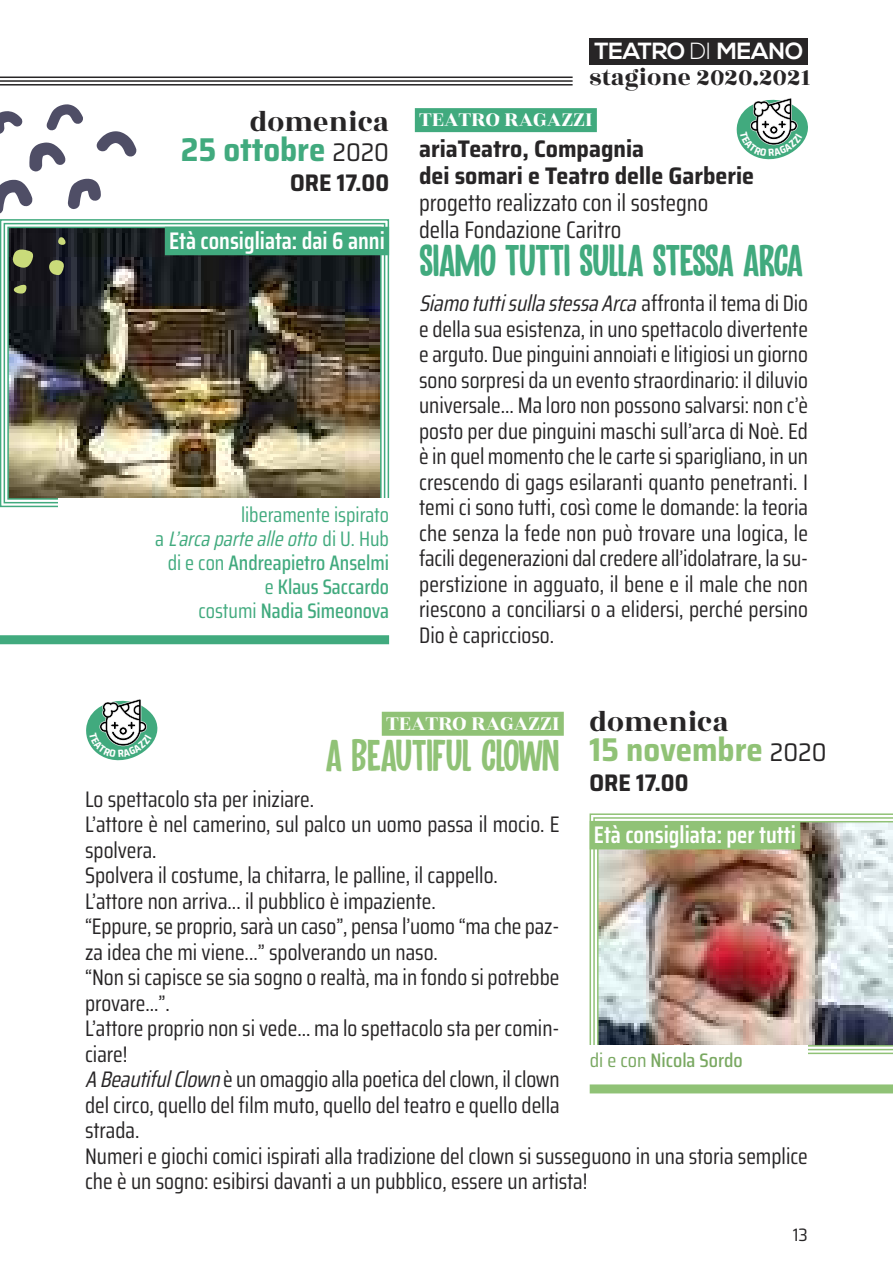
<style>
.page{position:relative;width:893px;height:1276px;background:#fff}
.page>*{position:absolute;margin:0;border:0;box-sizing:border-box;transform-origin:0 0}
.t1{font:45px "Troutbeck DEMO";letter-spacing:-.015em;color:#41aa7e}
.t2{font:45px "Troutbeck DEMO";letter-spacing:-.01em;color:#90c276}
.t3{font:700 semi-condensed 33px "Saira";color:#90c276}
.t4{font:700 semi-condensed 33px "Saira";color:#41aa7e}
.t5{font:30px "Rozha One";color:#272526}
.t6{font:25.5px "Rozha One";color:#272526}
.t7{font:700 semi-condensed 24px/27px "Saira";color:#272526}
.t8{font:24px/27px "Saira Condensed";color:#272526}
.t9{font:600 24px "Saira Condensed";color:#fff}
.t10{font:700 23.4px "Nexa";letter-spacing:-.01em;color:#fff}
.t11{font:22.5px/25.5px "Saira Condensed";color:#272526;text-align:justify}
.t12{font:22.5px "Rozha One";color:#fff}
.t13{font:500 21px/24px "Saira Condensed";color:#41aa7e;text-align:right}
.t14{font:500 19.5px "Saira Condensed";color:#79a861;scale:1.08 1}
.t15{font:semi-condensed 18px "Saira";color:#272526}
.s1{font-weight:400;font-size:25.5px;color:#272526}
.s2{font-weight:400}
.s3{font-weight:400;font-style:italic}
.s4{font-weight:300}
.s5{font-style:italic}
</style>
<div class="page">
<div style="left:415px;top:108px;width:182px;height:24px;background:#41aa7e"></div>
<img style="left:10px;top:230px;width:369px;height:267px">
<div style="left:0;top:219px;width:389px;height:288px;border:2px solid #41aa7e"></div>
<div style="left:4px;top:223px;width:381px;height:280px;border:2px solid #41aa7e"></div>
<div style="left:7px;top:227px;width:375px;height:273px;border:2px solid #41aa7e"></div>
<hr style="left:0;top:76px;width:573px;height:2px;background:#272526">
<hr style="left:0;top:80px;width:573px;height:2px;background:#272526">
<hr style="left:0;top:84px;width:573px;height:2px;background:#272526">
<div style="left:590px;top:38px;width:218px;height:27px;background:#272526"></div>
<div style="left:382px;top:712px;width:182px;height:24px;background:#90c276"></div>
<div style="left:58px;top:498px;width:331px;height:132px;background:#fff"></div>
<div style="left:0;top:635px;width:389px;height:9px;background:#41aa7e"></div>
<svg style="left:590px;top:813px;width:303px;height:241px"></svg>
<svg style="left:593px;top:817px;width:300px;height:233px"></svg>
<img style="left:597px;top:821px;width:296px;height:225px">
<div style="left:590px;top:1044px;width:218px;height:47px;background:#fff"></div>
<div style="left:590px;top:1084px;width:303px;height:9px;background:#90c276"></div>
<svg style="left:38px;top:76px;width:107px;height:10px"></svg>
<svg style="left:0;top:180px;width:33px;height:34px"></svg>
<svg style="left:68px;top:179px;width:33px;height:30px"></svg>
<svg style="left:29px;top:142px;width:37px;height:30px"></svg>
<svg style="left:97px;top:131px;width:40px;height:26px"></svg>
<svg style="left:0;top:111px;width:22px;height:23px"></svg>
<svg style="left:46px;top:104px;width:37px;height:27px"></svg>
<svg style="left:0;top:236px;width:95px;height:76px;background:#343c38"></svg>
<div style="left:165px;top:227px;width:224px;height:28px;background:#41aa7e"></div>
<div style="left:590px;top:821px;width:210px;height:28px;background:#90c276"></div>
<svg style="left:736px;top:98px;width:72px;height:62px"></svg>
<svg style="left:86px;top:699px;width:71px;height:62px"></svg>
<h3 class="t5" style="left:250px;top:101px;width:141px">domenica</h3>
<h2 class="t4" style="left:181px;top:124px;width:210px">25 ottobre <span class="s1">2020</span></h2>
<p class="t7" style="left:290px;top:169px;width:100px">ore 17.00</p>
<p class="t9" style="left:169px;top:223px;width:217px">Età consigliata: dai 6 anni</p>
<p class="t13" style="left:155px;top:502px;width:235px"><span class="s2">liberamente ispirato<br>a</span> <span class="s3">L’arca parte alle otto</span> <span class="s2">d i U . H u b di e con</span> Andreapietro Anselmi <span class="s2">e</span> Klaus Saccardo<br><span class="s2">costumi</span> Nadia Simeonova</p>
<p class="t10" style="left:594px;top:43px;width:210px">TEATRO <span class="s4">DI</span> MEANO</p>
<p class="t6" style="left:590px;top:60px;width:222px">stagione 2020.2021</p>
<p class="t12" style="left:419px;top:104px;width:175px">TEATRO RAGAZZI</p>
<p class="t7" style="left:419px;top:135px;width:337px">ariaTeatro, Compagnia<br>dei somari e Teatro delle Garberie</p>
<p class="t8" style="left:419px;top:189px;width:291px">progetto realizzato con il sostegno della Fondazione Caritro</p>
<h1 class="t1" style="left:419px;top:235px;width:386px">SIAMO TUTTI SULLA STESSA ARCA</h1>
<p class="t11" style="left:419px;top:290px;width:390px"><span class="s5">SiamotuttisullastessaArca</span>affronta il tema di Dio e della sua esistenza, in uno spettacolo divertente e arguto. Due pinguini annoiati e litigiosi un giorno sono sorpresi da un evento straordinario: il diluvio universale… Ma loro non possono salvarsi: non c’è posto per due pinguini maschi sull’arca di Noè. Ed è in quel momento che le carte si sparigliano, in un crescendo di gags esilaranti quanto penetranti. I temi ci sono tutti, così come le domande: la teoria che senza la fede non può trovare una logica, le facili degenerazioni dal credere all’idolatrare, la su&shy;perstizione in agguato, il bene e il male che non riescono a conciliarsi o a elidersi, perché persino Dio è capriccioso.</p>
<h3 class="t5" style="left:590px;top:700px;width:141px">domenica</h3>
<h2 class="t3" style="left:590px;top:724px;width:238px">15 novembre <span class="s1">2020</span></h2>
<p class="t7" style="left:590px;top:768px;width:100px">ore 17.00</p>
<p class="t12" style="left:386px;top:707px;width:175px">TEATRO RAGAZZI</p>
<h1 class="t2" style="left:325px;top:730px;width:236px">A BEAUTIFUL CLOWN</h1>
<p class="t11" style="left:85px;top:786px;width:724px;text-align:left">Lo spettacolo sta per iniziare.<br>L’attore è nel camerino, sul palco un uomo passa il mocio. E<br>spolvera.<br>Spolvera il costume, la chitarra, le palline, il cappello.<br>L’attore non arriva... il pubblico è impaziente.<br>“Eppure, se proprio, sarà un caso”, pensa l’uomo “ma che paz-<br>za idea che mi viene...” spolverando un naso.<br>“Non si capisce se sia sogno o realtà, ma in fondo si potrebbe<br>provare...”.<br>L’attore proprio non si vede... ma lo spettacolo sta per comin-<br>ciare!<br><span class="s5">ABeautifulClown</span>è un omaggio alla poetica del clown, il clown<br>del circo, quello del film muto, quello del teatro e quello della<br>strada.<br>Numeri e giochi comici ispirati alla tradizione del clown si susseguono in una storia semplice che è un sogno: esibirsi davanti a un pubblico, essere un artista!</p>
<p class="t9" style="left:594px;top:817px;width:204px">Età consigliata: per tutti</p>
<p class="t14" style="left:590px;top:1045px;width:143px"><span class="s2">di e con</span> Nicola Sordo</p>
<p class="t15" style="left:793px;top:1221px;width:17px">13</p>
</div>
